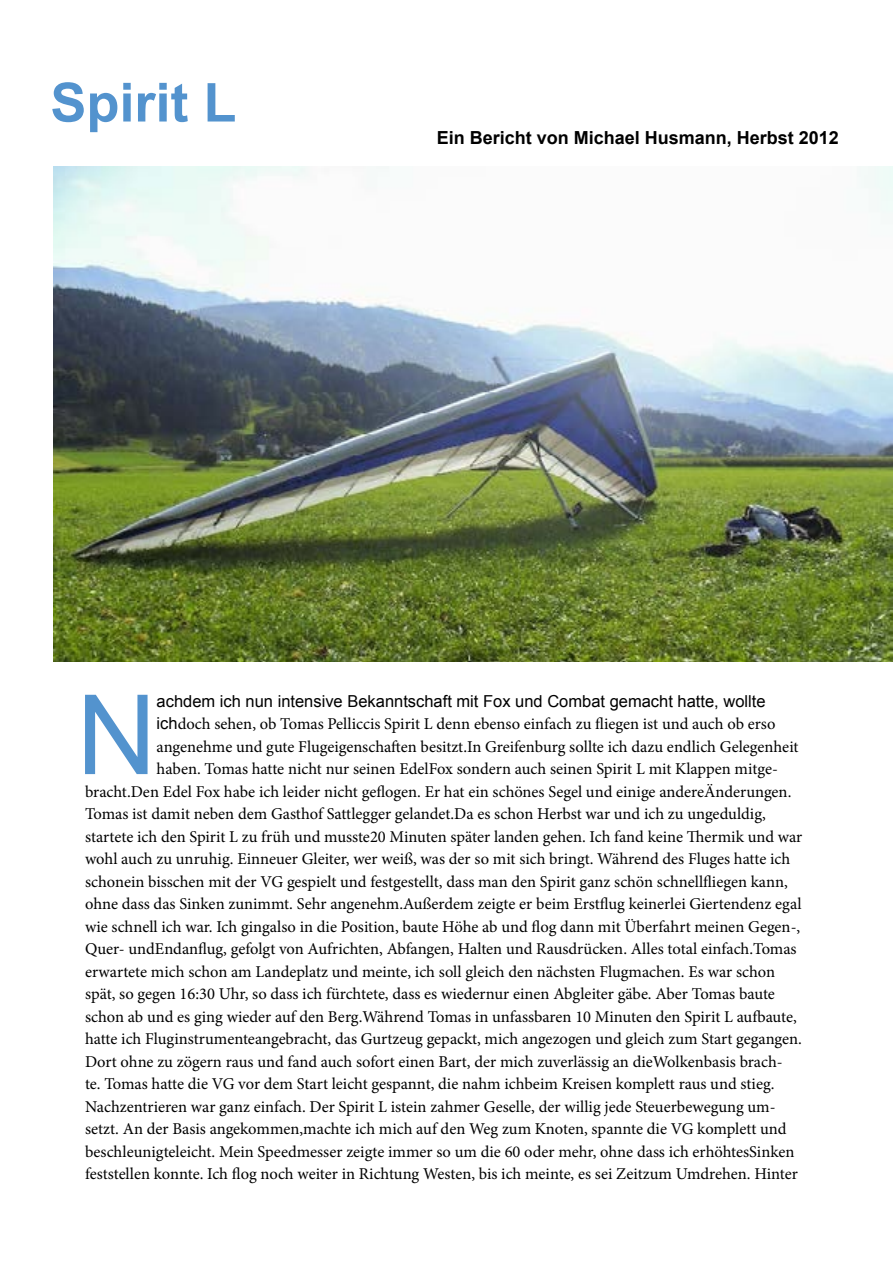
<style>
.page{position:relative;width:893px;height:1263px;background:#fff}
.page>*{position:absolute;margin:0;border:0;box-sizing:border-box;transform-origin:0 0}
.t1{font:110.85px "Arial";color:#5393ce}
.t2{font:700 54px "Arial";color:#5393ce}
.t3{font:700 18px "Arial";color:#000}
.t4{font:16.5px "Minion Pro";color:#000}
.t5{font:16.5px "Arial";color:#000}
.s1{font-family:"Arial"}
</style>
<div class="page">
<img style="left:54px;top:166px;width:839px;height:495px">
<h2 class="t2" style="left:50px;top:67px;width:188px">Spirit L</h2>
<p class="t3" style="left:437px;top:126px;width:404px">Ein Bericht von Michael Husmann, Herbst 2012</p>
<h1 class="t1" style="left:77px;top:662px;width:81px">N</h1>
<p class="t5" style="left:157px;top:690px;width:610px">achdem ich nun intensive Bekanntschaft mit Fox und Combat gemacht hatte, wollte</p>
<p class="t4" style="left:157px;top:713px;width:620px"><span class="s1">ich</span>doch sehen, ob Tomas Pelliccis Spirit L denn ebenso einfach zu fliegen ist und auch ob erso</p>
<p class="t4" style="left:157px;top:735px;width:643px">angenehme und gute Flugeigenschaften besitzt.In Greifenburg sollte ich dazu endlich Gelegenheit</p>
<p class="t4" style="left:157px;top:758px;width:623px">haben. Tomas hatte nicht nur seinen EdelFox sondern auch seinen Spirit L mit Klappen mitge-</p>
<p class="t4" style="left:85px;top:780px;width:708px">bracht.Den Edel Fox habe ich leider nicht geflogen. Er hat ein schönes Segel und einige andereÄnderungen.</p>
<p class="t4" style="left:85px;top:803px;width:682px">Tomas ist damit neben dem Gasthof Sattlegger gelandet.Da es schon Herbst war und ich zu ungeduldig,</p>
<p class="t4" style="left:85px;top:825px;width:719px">startete ich den Spirit L zu früh und musste20 Minuten später landen gehen. Ich fand keine Thermik und war</p>
<p class="t4" style="left:85px;top:848px;width:707px">wohl auch zu unruhig. Einneuer Gleiter, wer weiß, was der so mit sich bringt. Während des Fluges hatte ich</p>
<p class="t4" style="left:85px;top:870px;width:704px">schonein bisschen mit der VG gespielt und festgestellt, dass man den Spirit ganz schön schnellfliegen kann,</p>
<p class="t4" style="left:85px;top:893px;width:718px">ohne dass das Sinken zunimmt. Sehr angenehm.Außerdem zeigte er beim Erstflug keinerlei Giertendenz egal</p>
<p class="t4" style="left:85px;top:915px;width:717px">wie schnell ich war. Ich gingalso in die Position, baute Höhe ab und flog dann mit Überfahrt meinen Gegen-,</p>
<p class="t4" style="left:85px;top:938px;width:713px">Quer- undEndanflug, gefolgt von Aufrichten, Abfangen, Halten und Rausdrücken. Alles total einfach.Tomas</p>
<p class="t4" style="left:85px;top:960px;width:691px">erwartete mich schon am Landeplatz und meinte, ich soll gleich den nächsten Flugmachen. Es war schon</p>
<p class="t4" style="left:85px;top:983px;width:691px">spät, so gegen 16:30 Uhr, so dass ich fürchtete, dass es wiedernur einen Abgleiter gäbe. Aber Tomas baute</p>
<p class="t4" style="left:85px;top:1005px;width:713px">schon ab und es ging wieder auf den Berg.Während Tomas in unfassbaren 10 Minuten den Spirit L aufbaute,</p>
<p class="t4" style="left:85px;top:1028px;width:718px">hatte ich Fluginstrumenteangebracht, das Gurtzeug gepackt, mich angezogen und gleich zum Start gegangen.</p>
<p class="t4" style="left:85px;top:1050px;width:699px">Dort ohne zu zögern raus und fand auch sofort einen Bart, der mich zuverlässig an dieWolkenbasis brach-</p>
<p class="t4" style="left:85px;top:1073px;width:691px">te. Tomas hatte die VG vor dem Start leicht gespannt, die nahm ichbeim Kreisen komplett raus und stieg.</p>
<p class="t4" style="left:85px;top:1095px;width:692px">Nachzentrieren war ganz einfach. Der Spirit L istein zahmer Geselle, der willig jede Steuerbewegung um-</p>
<p class="t4" style="left:85px;top:1118px;width:703px">setzt. An der Basis angekommen,machte ich mich auf den Weg zum Knoten, spannte die VG komplett und</p>
<p class="t4" style="left:85px;top:1140px;width:711px">beschleunigteleicht. Mein Speedmesser zeigte immer so um die 60 oder mehr, ohne dass ich erhöhtesSinken</p>
<p class="t4" style="left:85px;top:1163px;width:714px">feststellen konnte. Ich flog noch weiter in Richtung Westen, bis ich meinte, es sei Zeitzum Umdrehen. Hinter</p>
</div>
